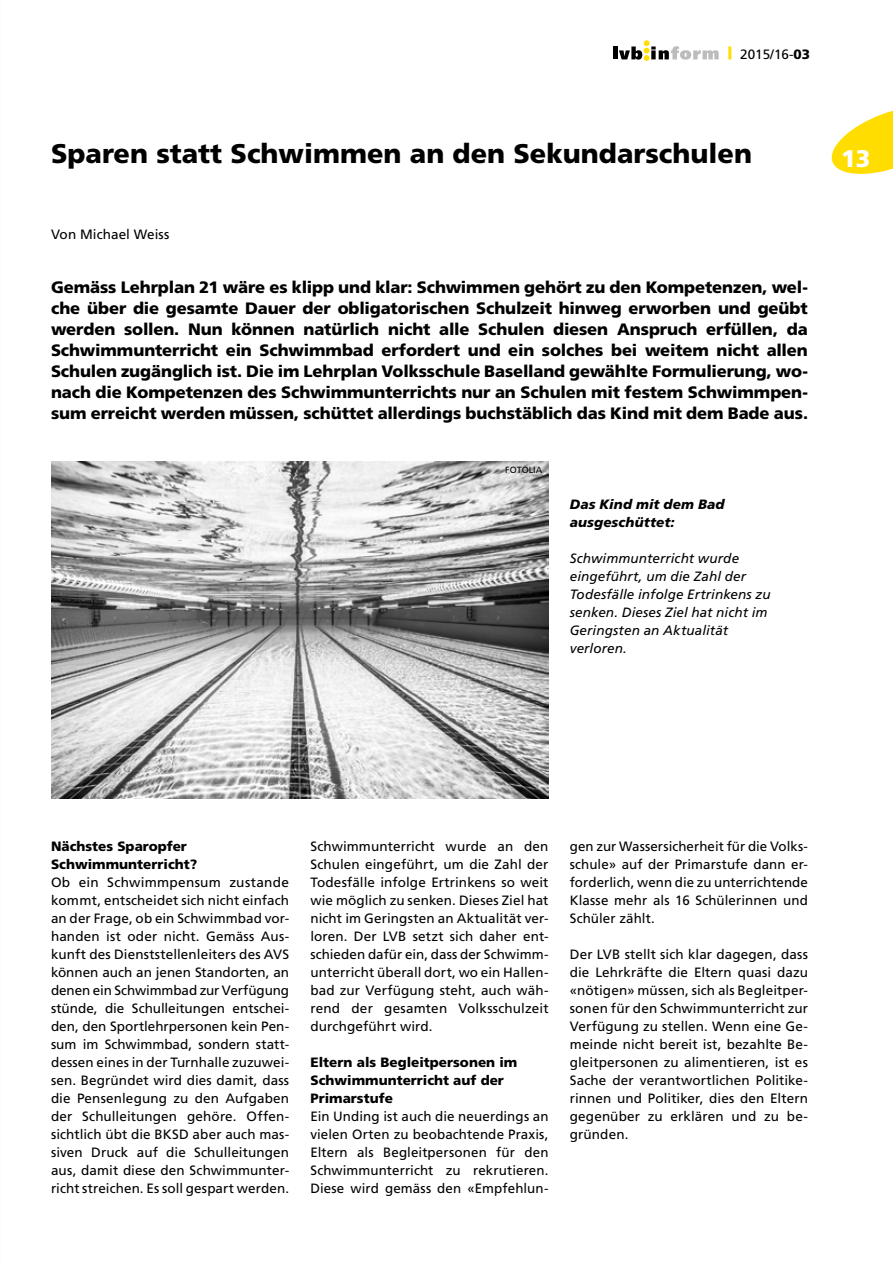
<style>
.page{position:relative;width:893px;height:1263px;background:#fff}
.page>*{position:absolute;margin:0;border:0;box-sizing:border-box;transform-origin:0 0}
.t1{font:900 27px "Frutiger LT Std";color:#000}
.t2{font:900 24px "Frutiger LT Std";color:#fff}
.t3{font:900 16.5px/21px "Frutiger LT Std";letter-spacing:-.005em;color:#000;text-align:justify}
.t4{font:13.5px/18px "Frutiger LT Std";letter-spacing:.01em;color:#000;text-align:justify}
.t5{font:italic 13.5px/18px "Frutiger LT Std";letter-spacing:.005em;color:#000}
.t6{font:900 13.5px/18px "Frutiger LT Std";color:#000}
.t7{font:italic 900 13.5px/18px "Frutiger LT Std";letter-spacing:.01em;color:#000}
.t8{font:9px "Frutiger LT Std";color:#000}
.s1{font-weight:900}
</style>
<div class="page">
<svg style="left:831px;top:111px;width:61px;height:63px"></svg>
<hr style="left:613px;top:47px;width:4px;height:12px;background:#000">
<svg style="left:619px;top:40px;width:100px;height:21px"></svg>
<hr style="left:728px;top:46px;width:3px;height:14px;background:#fd0">
<img style="left:51px;top:461px;width:498px;height:338px">
<p class="t4" style="left:740px;top:45px;width:71px">2015/16-<span class="s1">03</span></p>
<h1 class="t1" style="left:51px;top:137px;width:702px">Sparen statt Schwimmen an den Sekundarschulen</h1>
<p class="t4" style="left:51px;top:225px;width:120px">Von Michael Weiss</p>
<p class="t3" style="left:51px;top:276px;width:758px">Gemäss Lehrplan 21 wäre es klipp und klar: Schwimmen gehört zu den Kompetenzen, wel&shy;che über die gesamte Dauer der obligatorischen Schulzeit hinweg erworben und geübt werden sollen. Nun können natürlich nicht alle Schulen diesen Anspruch erfüllen, da Schwimmunterricht ein Schwimmbad erfordert und ein solches bei weitem nicht allen Schulen zugänglich ist. Die im Lehrplan Volksschule Baselland gewählte Formulierung, wo&shy;nach die Kompetenzen des Schwimmunterrichts nur an Schulen mit festem Schwimmpen&shy;sum erreicht werden müssen, schüttet allerdings buchstäblich das Kind mit dem Bade aus.</p>
<p class="t8" style="left:505px;top:464px;width:39px">FOTOLIA</p>
<p class="t7" style="left:570px;top:495px;width:156px">Das Kind mit dem Bad ausgeschüttet:</p>
<p class="t5" style="left:570px;top:549px;width:202px">Schwimmunterricht wurde eingeführt, um die Zahl der<br>Todesfälle infolge Ertrinkens zu senken. Dieses Ziel hat nicht im<br>Geringsten an Aktualität verloren.</p>
<h2 class="t2" style="left:841px;top:144px;width:31px">13</h2>
<p class="t6" style="left:51px;top:837px;width:148px">Nächstes Sparopfer<br>Schwimmunterricht?</p>
<p class="t4" style="left:51px;top:873px;width:240px">Ob ein Schwimmpensum zustande kommt, entscheidet sich nicht einfach an der Frage, ob ein Schwimmbad vor&shy;handen ist oder nicht. Gemäss Aus&shy;kunft des Dienststellenleiters des AVS können auch an jenen Standorten, an denen ein Schwimmbad zur Verfügung stünde, die Schulleitungen entschei&shy;den, den Sportlehrpersonen kein Pen&shy;sum im Schwimmbad, sondern statt&shy;dessen eines in der Turnhalle zuzuwei&shy;sen. Begründet wird dies damit, dass die Pensenlegung zu den Aufgaben der Schulleitungen gehöre. Offen&shy;sichtlich übt die BKSD aber auch mas&shy;siven Druck auf die Schulleitungen aus, damit diese den Schwimmunter&shy;richt streichen. Es soll gespart werden.</p>
<p class="t4" style="left:310px;top:837px;width:240px">Schwimmunterricht wurde an den Schulen eingeführt, um die Zahl der Todesfälle infolge Ertrinkens so weit wie möglich zu senken. Dieses Ziel hat nicht im Geringsten an Aktualität ver&shy;loren. Der LVB setzt sich daher ent&shy;schieden dafür ein, dass der Schwimm&shy;unterricht überall dort, wo ein Hallen&shy;bad zur Verfügung steht, auch wäh&shy;rend der gesamten Volksschulzeit durchgeführt wird.</p>
<p class="t6" style="left:310px;top:1053px;width:208px">Eltern als Begleitpersonen im<br>Schwimmunterricht auf der<br>Primarstufe</p>
<p class="t4" style="left:310px;top:1107px;width:240px">Ein Unding ist auch die neuerdings an vielen Orten zu beobachtende Praxis, Eltern als Begleitpersonen für den Schwimmunterricht zu rekrutieren.<br>Diese wird gemäss den «Empfehlun-</p>
<p class="t4" style="left:570px;top:837px;width:240px">gen zur Wassersicherheit für die Volks&shy;schule» auf der Primarstufe dann er&shy;forderlich, wenn die zu unterrichtende Klasse mehr als 16 Schülerinnen und Schüler zählt.</p>
<p class="t4" style="left:570px;top:945px;width:240px">Der LVB stellt sich klar dagegen, dass die Lehrkräfte die Eltern quasi dazu «nötigen» müssen, sich als Begleitper&shy;sonen für den Schwimmunterricht zur Verfügung zu stellen. Wenn eine Ge&shy;meinde nicht bereit ist, bezahlte Be&shy;gleitpersonen zu alimentieren, ist es Sache der verantwortlichen Politike&shy;rinnen und Politiker, dies den Eltern gegenüber zu erklären und zu be&shy;gründen.</p>
</div>
